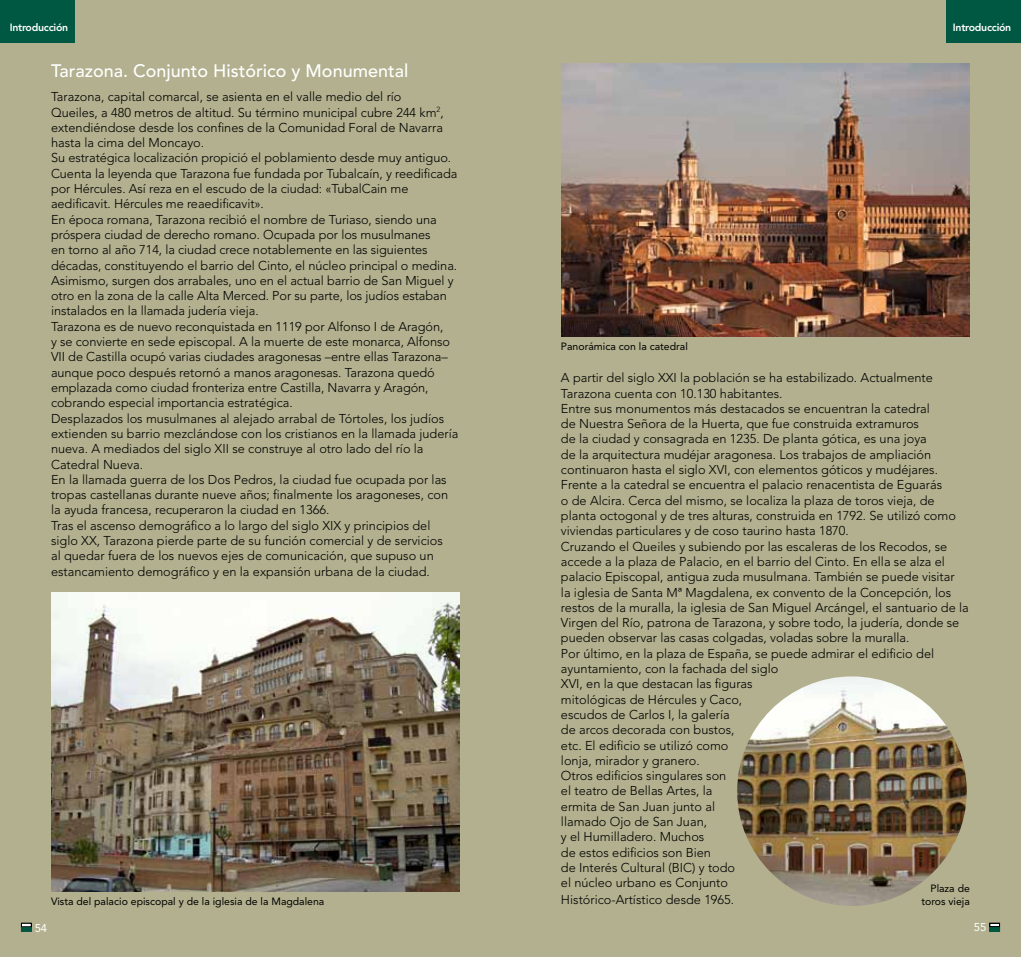
<style>
.page{position:relative;width:1021px;height:957px;background:#fff}
.page>*{position:absolute;margin:0;border:0;box-sizing:border-box;transform-origin:0 0}
.t1{font:500 18px "Avenir LT Std";color:#fff}
.t2{font:300 12.75px/15.3px "Avenir LT Std";color:#000}
.t3{font:11.25px "Avenir LT Std";color:#fff}
.t4{font:10.5px "Avenir LT Std";color:#000}
.t5{font:800 10.5px "Avenir LT Std";letter-spacing:-.025em;color:#fff}
</style>
<div class="page">
<div style="left:0;top:0;width:510px;height:957px;background:#b2b08e"></div>
<div style="left:510px;top:0;width:510px;height:957px;background:#b2b08e"></div>
<div style="left:21px;top:923px;width:10px;height:4px;border:1px solid #000"></div>
<hr style="left:21px;top:927px;width:10px;height:4px;background:#005842">
<div style="left:989px;top:923px;width:10px;height:4px;border:1px solid #000"></div>
<hr style="left:989px;top:927px;width:10px;height:4px;background:#005842">
<img style="left:51px;top:593px;width:408px;height:298px">
<img style="left:561px;top:64px;width:408px;height:272px">
<div style="left:0;top:0;width:74px;height:43px;background:#005842"></div>
<div style="left:946px;top:0;width:74px;height:43px;background:#005842"></div>
<img style="left:737px;top:676px;width:229px;height:230px;border-radius:115px">
<p class="t5" style="left:10px;top:21px;width:60px">Introducción</p>
<p class="t5" style="left:952px;top:21px;width:60px">Introducción</p>
<h1 class="t1" style="left:51px;top:61px;width:359px">Tarazona. Conjunto Histórico y Monumental</h1>
<p class="t2" style="left:51px;top:89px;width:409px">Tarazona, capital comarcal, se asienta en el valle medio del río<br>Queiles, a 480 metros de altitud. Su término municipal cubre 244 km<sup>2</sup>, extendiéndose desde los confines de la Comunidad Foral de N avarra hasta la cima del Moncayo.<br>Su estratégica localización propició el poblamiento desde muy antiguo.<br>Cuenta la leyenda que Tarazona fue fundada por Tubalcaín, y reedificada por Hércules. Así reza en el escudo de la ciudad: «TubalCain me aedificavit. Hércules me reaedificavit».<br>En época romana, Tarazona recibió el nombre de Turiaso, siendo una próspera ciudad de derecho romano. Ocupada por los musulmanes<br>en torno al año 714, la ciudad crece notablemente en las siguientes décadas, constituyendo el barrio del Cinto, el núcleo principal o medina.<br>Asimismo, surgen dos arrabales, uno en el actual barrio de San Miguel y otro en la zona de la calle Alta Merced. Por su parte, los judíos estaban instalados en la llamada judería vieja.<br>Tarazona es de nuevo reconquistada en 1119 por Alfonso I de Aragón,<br>y se convierte en sede episcopal. A la muerte de este monarca, Alfonso VII de Castilla ocupó varias ciudades aragonesas –entre ellas Tarazona– aunque poco después retornó a manos aragonesas. Tarazona quedó emplazada como ciudad fronteriza entre Castilla, N avarra y Aragón, cobrando especial importancia estratégica.<br>Desplazados los musulmanes al alejado arrabal de Tórtoles, los judíos extienden su barrio mezclándose con los cristianos en la llamada judería nueva. A mediados del siglo XII se construye al otro lado del río la Catedral N ueva.<br>En la llamada guerra de los Dos Pedros, la ciudad fue ocupada por las tropas castellanas durante nueve años; finalmente los aragoneses, con la ayuda francesa, recuperaron la ciudad en 1366.<br>Tras el ascenso demográfico a lo largo del siglo XIX y principios del siglo XX, Tarazona pierde parte de su función comercial y de servicios<br>al quedar fuera de los nuevos ejes de comunicación, que supuso un estancamiento demográfico y en la expansión urbana de la ciudad.</p>
<p class="t4" style="left:561px;top:340px;width:128px">Panorámica con la catedral</p>
<p class="t2" style="left:561px;top:370px;width:409px">A partir del siglo XXI la población se ha estabilizado. Actualmente Tarazona cuenta con 10.130 habitantes.<br>Entre sus monumentos más destacados se encuentran la catedral<br>de N uestra Señora de la Huerta, que fue construida extramuros<br>de la ciudad y consagrada en 1235. De planta gótica, es una joya<br>de la arquitectura mudéjar aragonesa. Los trabajos de ampliación continuaron hasta el siglo XVI, con elementos góticos y mudéjares.<br>Frente a la catedral se encuentra el palacio renacentista de Eguarás<br>o de Alcira. Cerca del mismo, se localiza la plaza de toros vieja, de planta octogonal y de tres alturas, construida en 1792. Se utilizó como viviendas particulares y de coso taurino hasta 1870.<br>Cruzando el Queiles y subiendo por las escaleras de los Recodos, se accede a la plaza de Palacio, en el barrio del Cinto. En ella se alza el palacio Episcopal, antigua zuda musulmana. También se puede visitar<br>la iglesia de Santa Mª Magdalena, ex convento de la Concepción, los restos de la muralla, la iglesia de San Miguel Arcángel, el santuario de la Virgen del Río, patrona de Tarazona, y sobre todo, la judería, donde se pueden observar las casas colgadas, voladas sobre la muralla.<br>Por último, en la plaza de España, se puede admirar el edificio del ayuntamiento, con la fachada del siglo<br>XVI, en la que destacan las figuras<br>mitológicas de Hércules y Caco,<br>escudos de Carlos I, la galería<br>de arcos decorada con bustos,<br>etc. El edificio se utilizó como<br>lonja, mirador y granero.<br>Otros edificios singulares son<br>el teatro de Bellas Artes, la<br>ermita de San Juan junto al<br>llamado Ojo de San Juan,<br>y el Humilladero. Muchos<br>de estos edificios son B ien<br>de I nterés Cultural (BI C) y todo<br>el núcleo urbano es Conjunto</p>
<p class="t2" style="left:561px;top:892px;width:175px">Histórico-Artístico desde 1965.</p>
<p class="t4" style="left:930px;top:882px;width:41px">Plaza de</p>
<p class="t4" style="left:51px;top:895px;width:275px">Vista del palacio episcopal y de la iglesia de la Magdalena</p>
<p class="t4" style="left:921px;top:895px;width:50px">toros vieja</p>
<p class="t3" style="left:35px;top:921px;width:14px">54</p>
<p class="t3" style="left:973px;top:920px;width:14px">55</p>
</div>
